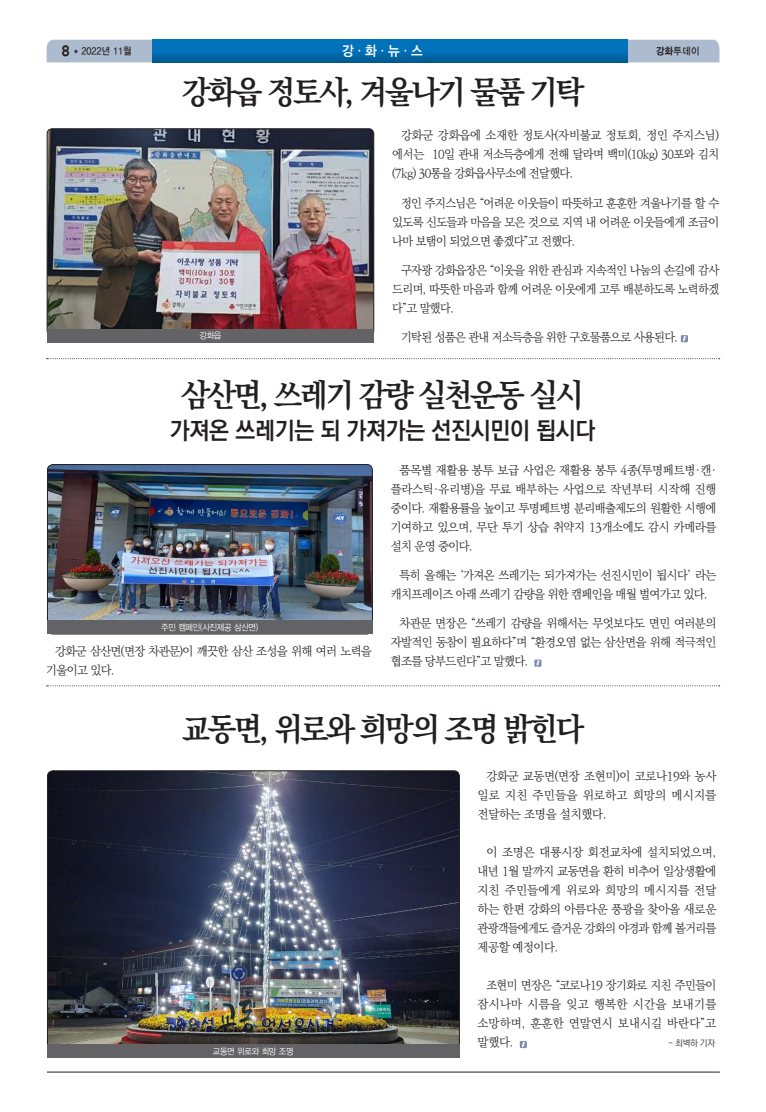
<style>
.page{position:relative;width:766px;height:1112px;background:#fff}
.page>*{position:absolute;margin:0;border:0;box-sizing:border-box;transform-origin:0 0}
.t1{font:700 32px "Ko Pub Batang";letter-spacing:-.08em;color:#231f20;scale:.95 1}
.t2{font:700 24px "Ko Pub Dotum";letter-spacing:-.01em;color:#231f20;scale:.95 1}
.t3{font:14px "YDIYGO340";color:#fff;scale:.9 1}
.t4{font:14px "YDIYGO360";color:#231f20;scale:.9 1}
.t5{font:300 12px/19px "Ko Pub Batang";letter-spacing:-.05em;color:#231f20;text-align:justify}
.t6{font:300 12px/19px "Ko Pub Batang";letter-spacing:-.05em;color:#231f20;text-align:justify;scale:.96 1}
.t7{font:10px "YDIYGO330";color:#231f20;scale:.9 1}
.t8{font:300 9px "Ko Pub Dotum";color:#231f20}
.t9{font:8.8px "YDIYGO320";letter-spacing:-.03em;color:#fff;scale:.93 1}
.s1{font-family:"YDIYGO310";font-size:5px;color:#32336a}
.s2{font-family:"Ko Pub Batang";font-weight:300}
.s3{font-family:"YDIYGO350"}
</style>
<div class="page">
<hr style="left:47px;top:1071px;width:672px;height:1px;background:#231f20">
<div style="left:47px;top:40px;width:672px;height:22px;background:#acbbcd"></div>
<div style="left:153px;top:40px;width:474px;height:22px;background:linear-gradient(to bottom,#0078c8,#01619b)"></div>
<svg style="left:47px;top:685px;width:672px;height:1px"></svg>
<svg style="left:519px;top:1041px;width:7px;height:6px"></svg>
<svg style="left:534px;top:659px;width:7px;height:7px"></svg>
<img style="left:48px;top:770px;width:411px;height:273px">
<div style="left:47px;top:1043px;width:412px;height:14px;background:#636366"></div>
<img style="left:47px;top:464px;width:325px;height:156px">
<div style="left:47px;top:464px;width:325px;height:170px;border:1px solid #231f20;border-radius:6px"></div>
<div style="left:47px;top:620px;width:325px;height:14px;background:#636366"></div>
<svg style="left:680px;top:335px;width:7px;height:7px"></svg>
<img style="left:47px;top:129px;width:326px;height:199px">
<div style="left:47px;top:129px;width:327px;height:207px;border:1px solid #231f20;border-radius:5px"></div>
<div style="left:47px;top:328px;width:327px;height:14px;background:#636366"></div>
<svg style="left:47px;top:358px;width:672px;height:1px"></svg>
<p class="t4" style="left:62px;top:43px;width:9px">8</p>
<p class="t7" style="left:74px;top:45px;width:66px"><span class="s1">●</span> 2022년 11월</p>
<p class="t3" style="left:342px;top:43px;width:91px">강<span class="s2">ㆍ</span>화<span class="s2">ㆍ</span>뉴<span class="s2">ㆍ</span>스</p>
<p class="t7" style="left:656px;top:45px;width:50px"><span class="s3">강화</span>투데이</p>
<h1 class="t1" style="left:182px;top:76px;width:425px">강화읍 정토사, 겨울나기 물품 기탁</h1>
<p class="t5" style="left:392px;top:127px;width:328px;text-indent:9px">강화군 강화읍에 소재한 정토사(자비불교 정토회, 정인 주지스님) 에서는 10일 관내 저소득층에게 전해 달라며 백미(10kg) 30포와 김치 (7kg) 30통을 강화읍사무소에 전달했다.</p>
<p class="t6" style="left:392px;top:194px;width:342px;text-indent:9px">정인 주지스님은 “어려운 이웃들이 따뜻하고 훈훈한 겨울나기를 할 수 있도록 신도들과 마음을 모은 것으로 지역 내 어려운 이웃들에게 조금이 나마 보탬이 되었으면 좋겠다”고 전했다.</p>
<p class="t6" style="left:392px;top:261px;width:342px;text-indent:9px">구자광 강화읍장은 “이웃을 위한 관심과 지속적인 나눔의 손길에 감사 드리며, 따뜻한 마음과 함께 어려운 이웃에게 고루 배분하도록 노력하겠 다”고 말했다.</p>
<p class="t9" style="left:199px;top:331px;width:25px">강화읍</p>
<p class="t6" style="left:401px;top:328px;width:290px">기탁된 성품은 관내 저소득층을 위한 구호물품으로 사용된다.</p>
<h1 class="t1" style="left:181px;top:378px;width:425px">삼산면, 쓰레기 감량 실천운동 실시</h1>
<h2 class="t2" style="left:170px;top:418px;width:449px">가져온 쓰레기는 되 가져가는 선진시민이 됩시다</h2>
<p class="t9" style="left:161px;top:622px;width:106px">주민 캠페인(사진제공 삼산면)</p>
<p class="t5" style="left:46px;top:642px;width:327px;text-indent:9px">강화군 삼산면(면장 차관문)이 깨끗한 삼산 조성을 위해 여러 노력을 기울이고 있다.</p>
<p class="t5" style="left:390px;top:461px;width:327px;text-indent:9px">품목별 재활용 봉투 보급 사업은 재활용 봉투 4종(투명페트병·캔· 플라스틱·유리병)을 무료 배부하는 사업으로 작년부터 시작해 진행 중이다. 재활용률을 높이고 투명페트병 분리배출제도의 원활한 시행에 기여하고 있으며, 무단 투기 상습 취약지 13개소에도 감시 카메라를 설치 운영 중이다.</p>
<p class="t5" style="left:390px;top:566px;width:327px;text-indent:9px">특히 올해는 ‘가져온 쓰레기는 되가져가는 선진시민이 됩시다’ 라는 캐치프레이즈 아래 쓰레기 감량을 위한 캠페인을 매월 벌여가고 있다.</p>
<p class="t5" style="left:390px;top:614px;width:327px;text-indent:9px">차관문 면장은 “쓰레기 감량을 위해서는 무엇보다도 면민 여러분의 자발적인 동참이 필요하다”며 “환경오염 없는 삼산면을 위해 적극적인 협조를 당부드린다”고 말했다.</p>
<h1 class="t1" style="left:182px;top:712px;width:425px">교동면, 위로와 희망의 조명 밝힌다</h1>
<p class="t9" style="left:213px;top:1046px;width:88px">교동면 위로와 희망 조명</p>
<p class="t5" style="left:477px;top:767px;width:240px;text-indent:9px">강화군 교동면(면장 조현미)이 코로나19와 농사 일로 지친 주민들을 위로하고 희망의 메시지를 전달하는 조명을 설치했다.</p>
<p class="t5" style="left:477px;top:843px;width:240px;text-indent:9px">이 조명은 대룡시장 회전교차에 설치되었으며, 내년 1월 말까지 교동면을 환히 비추어 일상생활에 지친 주민들에게 위로와 희망의 메시지를 전달 하는 한편 강화의 아름다운 풍광을 찾아올 새로운 관광객들에게도 즐거운 강화의 야경과 함께 볼거리를 제공할 예정이다.</p>
<p class="t6" style="left:477px;top:976px;width:250px;text-indent:9px">조현미 면장은 “코로나19 장기화로 지친 주민들이 잠시나마 시름을 잊고 행복한 시간을 보내기를 소망하며, 훈훈한 연말연시 보내시길 바란다”고 말했다.</p>
<p class="t8" style="left:668px;top:1038px;width:48px">- 최벽하 기자</p>
</div>
